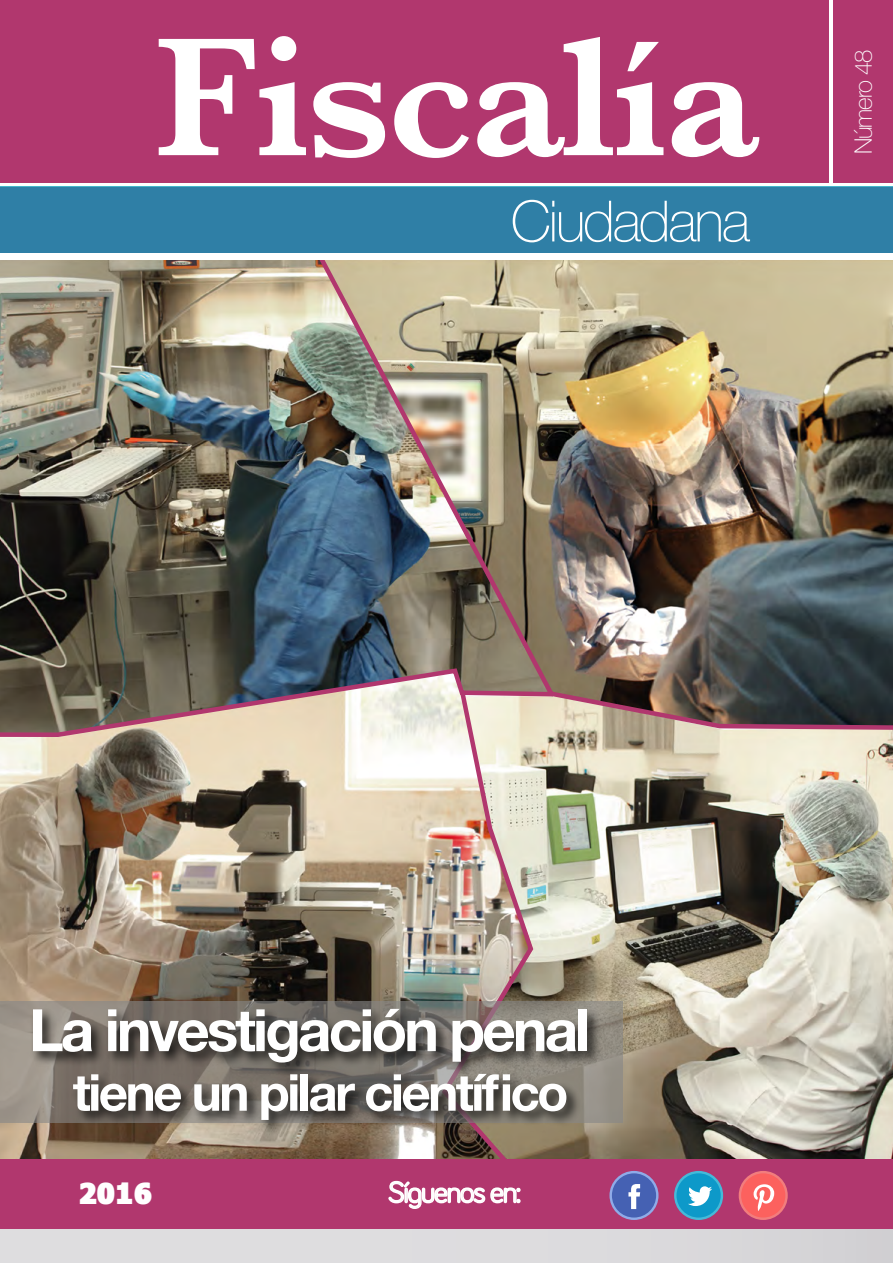
<style>
.page{position:relative;width:893px;height:1263px;background:#fff}
.page>*{position:absolute;margin:0;border:0;box-sizing:border-box;transform-origin:0 0}
.t1{font:600 175.5px "Baskerville";letter-spacing:-.02em;color:#fff}
.t2{font:700 58.5px "Helvetica Neue";letter-spacing:-.05em;color:#fff}
.t3{font:100 57px "Helvetica Neue";letter-spacing:-.04em;color:#fff}
.t4{font:700 51px "Helvetica Neue";letter-spacing:-.05em;color:#fff}
.t5{font:30px "Bariol";letter-spacing:-.05em;color:#fff}
.t6{font:900 30px "Fava";color:#fff}
.t7{font:100 24px "Helvetica Neue";letter-spacing:-.04em;color:#fff}
</style>
<div class="page">
<div style="left:0;top:0;width:893px;height:256px;background:#b1376e"></div>
<hr style="left:829px;top:0;width:4px;height:183px;background:#fff">
<hr style="left:0;top:183px;width:893px;height:3px;background:#fff">
<div style="left:0;top:186px;width:893px;height:67px;background:#2f7fa6"></div>
<div style="left:0;top:1229px;width:893px;height:34px;background:#dddcdf"></div>
<img style="left:0;top:260px;width:893px;height:899px">
<img style="left:313px;top:260px;width:580px;height:472px">
<svg style="left:0;top:666px;width:557px;height:73px;background:#988d84"></svg>
<img style="left:439px;top:687px;width:97px;height:472px">
<svg style="left:0;top:1001px;width:623px;height:122px;background:#908a81"></svg>
<div style="left:30px;top:1006px;width:572px;height:72px;background:#000;opacity:.75"></div>
<div style="left:71px;top:1071px;width:511px;height:64px;background:#000;opacity:.75"></div>
<div style="left:0;top:1159px;width:893px;height:70px;background:#b1376e"></div>
<svg style="left:388px;top:1180px;width:133px;height:29px"></svg>
<svg style="left:609px;top:1171px;width:49px;height:49px"></svg>
<div style="left:612px;top:1173px;width:44px;height:44px;background:#4561b3;border-radius:50%"></div>
<svg style="left:628px;top:1184px;width:12px;height:25px"></svg>
<svg style="left:674px;top:1171px;width:49px;height:49px"></svg>
<div style="left:676px;top:1173px;width:45px;height:44px;background:#0d99c9;border-radius:50%"></div>
<svg style="left:688px;top:1186px;width:24px;height:20px"></svg>
<svg style="left:739px;top:1171px;width:49px;height:49px"></svg>
<div style="left:741px;top:1173px;width:44px;height:44px;background:#fc615e;border-radius:50%"></div>
<svg style="left:754px;top:1184px;width:20px;height:27px"></svg>
<div style="left:0;top:253px;width:893px;height:7px;background:#fff"></div>
<h1 class="t1" style="left:154px;top:-25px;width:606px">Fiscalía</h1>
<p class="t3" style="left:511px;top:178px;width:241px">Ciudadana</p>
<p class="t7" style="left:845px;top:154px;width:107px;rotate:-90deg">Número 48</p>
<p class="t2" style="left:29px;top:977px;width:563px">La investigación penal</p>
<p class="t4" style="left:73px;top:1046px;width:497px">tiene un pilar científico</p>
<p class="t6" style="left:79px;top:1174px;width:75px">2016</p>
<p class="t5" style="left:388px;top:1172px;width:134px">Síguenos en:</p>
</div>
